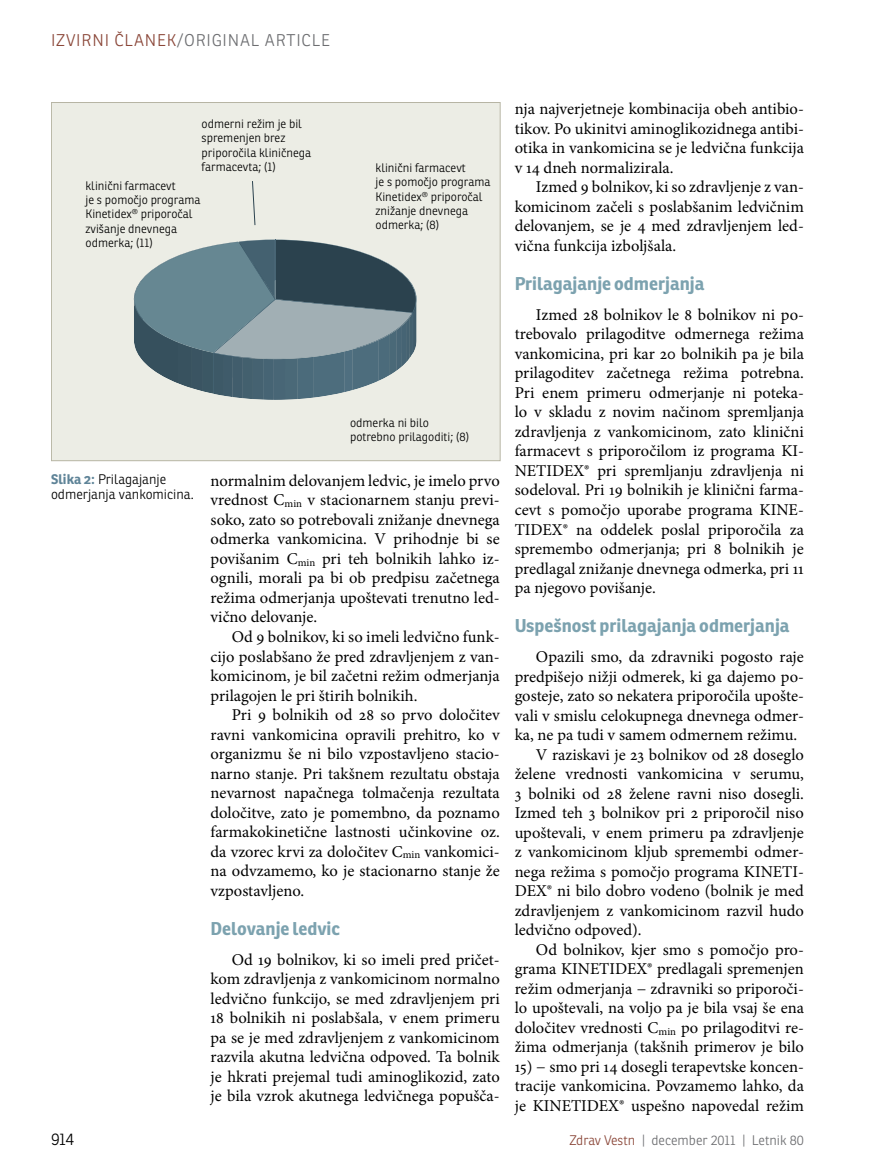
<style>
.page{position:relative;width:872px;height:1166px;background:#fff}
.page>*{position:absolute;margin:0;border:0;box-sizing:border-box;transform-origin:0 0}
.t1{font:700 18px "Ronnia";color:#7ca2af}
.t2{font:16.5px/19.5px "Minion Pro";color:#000;text-align:justify}
.t3{font:300 16.5px "Ronnia";letter-spacing:.05em;color:#6d6e71}
.t4{font:300 16.5px "Ronnia";color:#000}
.t5{font:300 13.5px/15px "Ronnia";color:#000}
.t6{font:300 13.5px "Ronnia";color:#6d6e71}
.t7{font:300 12px/14.4px "Ronnia";color:#000}
.s1{color:#8a4638}
.s2{font-weight:700;color:#5f8498}
</style>
<div class="page">
<div style="left:51px;top:102px;width:449px;height:358px;background:#ecede5"></div>
<svg style="left:134px;top:239px;width:283px;height:161px"></svg>
<svg style="left:252px;top:181px;width:4px;height:45px"></svg>
<p class="t3" style="left:51px;top:30px;width:280px"><span class="s1">Izvi rni članek</span>/Ori gi nal arti cle</p>
<p class="t7" style="left:202px;top:116px;width:111px">odmerni režim je bil spremenjen brez priporočila kliničnega farmacevta; (1)</p>
<p class="t7" style="left:86px;top:178px;width:117px">klinični farmacevt<br>je s pomočjo programa<br>Kinetidex<sup>®</sup> priporočal zvišanje dnevnega odmerka; (11)</p>
<p class="t7" style="left:375px;top:160px;width:117px">klinični farmacevt<br>je s pomočjo programa<br>Kinetidex<sup>®</sup> priporočal znižanje dnevnega odmerka; (8)</p>
<p class="t7" style="left:350px;top:415px;width:121px">odmerka ni bilo potrebno prilagoditi; (8)</p>
<p class="t5" style="left:51px;top:471px;width:144px"><span class="s2">Slika 2:</span> Prilagajanje odmerjanja vankomicina.</p>
<p class="t2" style="left:210px;top:471px;width:291px">normalnim delovanjem ledvic, je imelo prvo vrednost C<sub>min</sub> v stacionarnem stanju previ&shy;soko, zato so potrebovali znižanje dnevnega odmerka vankomicina. V prihodnje bi se povišanim C<sub>min</sub> pri teh bolnikih lahko iz&shy;ognili, morali pa bi ob predpisu začetnega režima odmerjanja upoštevati trenutno led&shy;vično delovanje.</p>
<p class="t2" style="left:210px;top:627px;width:291px;text-indent:21px">Od 9 bolnikov, ki so imeli ledvično funk&shy;cijo poslabšano že pred zdravljenjem z van&shy;komicinom, je bil začetni režim odmerjanja prilagojen le pri štirih bolnikih.</p>
<p class="t2" style="left:210px;top:705px;width:291px;text-indent:21px">Pri 9 bolnikih od 28 so prvo določitev ravni vankomicina opravili prehitro, ko v organizmu še ni bilo vzpostavljeno stacio&shy;narno stanje. Pri takšnem rezultatu obstaja nevarnost napačnega tolmačenja rezultata določitve, zato je pomembno, da poznamo farmakokinetične lastnosti učinkovine oz. da vzorec krvi za določitev C<sub>min</sub> vankomici&shy;na odvzamemo, ko je stacionarno stanje že vzpostavljeno.</p>
<p class="t1" style="left:210px;top:916px;width:131px">Delovanje ledvic</p>
<p class="t2" style="left:210px;top:949px;width:291px;text-indent:21px">Od 19 bolnikov, ki so imeli pred pričet&shy;kom zdravljenja z vankomicinom normalno ledvično funkcijo, se med zdravljenjem pri 18 bolnikih ni poslabšala, v enem primeru pa se je med zdravljenjem z vankomicinom razvila akutna ledvična odpoved. Ta bolnik je hkrati prejemal tudi aminoglikozid, zato je bila vzrok akutnega ledvičnega popušča-</p>
<p class="t2" style="left:514px;top:99px;width:291px">nja najverjetneje kombinacija obeh antibio&shy;tikov. Po ukinitvi aminoglikozidnega antibi&shy;otika in vankomicina se je ledvična funkcija v 14 dneh normalizirala.</p>
<p class="t2" style="left:514px;top:177px;width:291px;text-indent:21px">Izmed 9 bolnikov, ki so zdravljenje z van&shy;komicinom začeli s poslabšanim ledvičnim delovanjem, se je 4 med zdravljenjem led&shy;vična funkcija izboljšala.</p>
<p class="t1" style="left:514px;top:272px;width:191px">Prilagajanje odmerjanja</p>
<p class="t2" style="left:514px;top:305px;width:291px;text-indent:21px">Izmed 28 bolnikov le 8 bolnikov ni po&shy;trebovalo prilagoditve odmernega režima vankomicina, pri kar 20 bolnikih pa je bila prilagoditev začetnega režima potrebna.<br>Pri enem primeru odmerjanje ni poteka&shy;lo v skladu z novim načinom spremljanja zdravljenja z vankomicinom, zato klinični farmacevt s priporočilom iz programa KI-NETIDEX® pri spremljanju zdravljenja ni sodeloval. Pri 19 bolnikih je klinični farma&shy;cevt s pomočjo uporabe programa KINE-TIDEX® na oddelek poslal priporočila za spremembo odmerjanja; pri 8 bolnikih je predlagal znižanje dnevnega odmerka, pri 11 pa njegovo povišanje.</p>
<p class="t1" style="left:514px;top:614px;width:276px">Uspešnost prilagajanja odmerjanja</p>
<p class="t2" style="left:536px;top:647px;width:269px">Opazili smo, da zdravniki pogosto raje</p>
<p class="t2" style="left:514px;top:666px;width:291px">predpišejo nižji odmerek, ki ga dajemo po-</p>
<p class="t2" style="left:514px;top:686px;width:291px">gosteje, zato so nekatera priporočila upošte-</p>
<p class="t2" style="left:514px;top:705px;width:291px">vali v smislu celokupnega dnevnega odmer-</p>
<p class="t2" style="left:514px;top:725px;width:284px">ka, ne pa tudi v samem odmernem režimu.</p>
<p class="t2" style="left:536px;top:744px;width:269px">V raziskavi je 23 bolnikov od 28 doseglo</p>
<p class="t2" style="left:514px;top:764px;width:291px">želene vrednosti vankomicina v serumu,</p>
<p class="t2" style="left:514px;top:783px;width:291px">3 bolniki od 28 želene ravni niso dosegli.</p>
<p class="t2" style="left:514px;top:803px;width:291px">Izmed teh 3 bolnikov pri 2 priporočil niso</p>
<p class="t2" style="left:514px;top:822px;width:291px">upoštevali, v enem primeru pa zdravljenje</p>
<p class="t2" style="left:514px;top:842px;width:291px">z vankomicinom kljub spremembi odmer-</p>
<p class="t2" style="left:514px;top:861px;width:291px">nega režima s pomočjo programa KINETI-</p>
<p class="t2" style="left:514px;top:881px;width:291px">DEX® ni bilo dobro vodeno (bolnik je med</p>
<p class="t2" style="left:514px;top:900px;width:291px">zdravljenjem z vankomicinom razvil hudo</p>
<p class="t2" style="left:514px;top:920px;width:128px">ledvično odpoved).</p>
<p class="t2" style="left:536px;top:939px;width:269px">Od bolnikov, kjer smo s pomočjo pro-</p>
<p class="t2" style="left:514px;top:959px;width:291px">grama KINETIDEX® predlagali spremenjen</p>
<p class="t2" style="left:514px;top:978px;width:291px">režim odmerjanja − zdravniki so priporoči-</p>
<p class="t2" style="left:514px;top:998px;width:291px">lo upoštevali, na voljo pa je bila vsaj še ena</p>
<p class="t2" style="left:514px;top:1017px;width:291px">določitev vrednosti C<sub>min</sub> po prilagoditvi re-</p>
<p class="t2" style="left:514px;top:1037px;width:291px">žima odmerjanja (takšnih primerov je bilo</p>
<p class="t2" style="left:514px;top:1056px;width:291px">15) − smo pri 14 dosegli terapevtske koncen&shy;tracije vankomicina. Povzamemo lahko, da je KINETIDEX® uspešno napovedal režim</p>
<p class="t4" style="left:51px;top:1128px;width:25px">914</p>
<p class="t6" style="left:569px;top:1131px;width:236px"><span class="s1">Zdrav Vestn</span> | december 2011 | Letnik 80</p>
</div>
